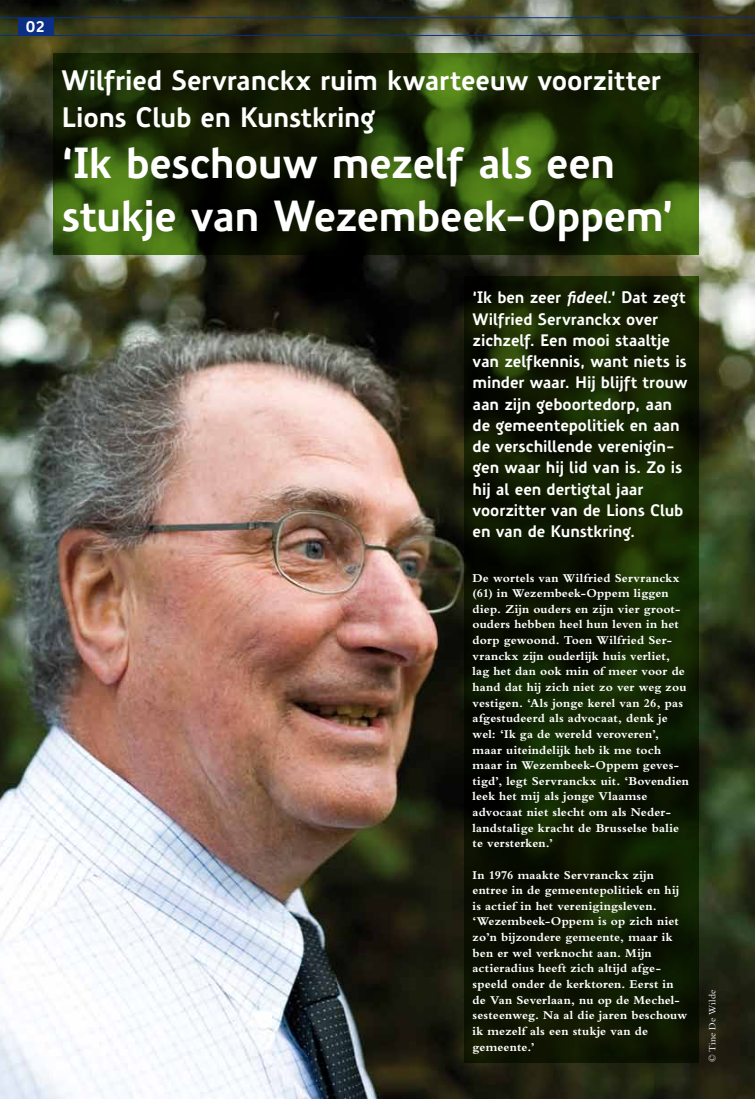
<style>
.page{position:relative;width:755px;height:1099px;background:#fff}
.page>*{position:absolute;margin:0;border:0;box-sizing:border-box;transform-origin:0 0}
.t1{font:700 42.5px/52.5px "Precious Sans";letter-spacing:-.015em;color:#fff}
.t2{font:700 27.5px/37.5px "Precious Sans";letter-spacing:-.01em;color:#fff}
.t3{font:700 16.25px/21.2px "Precious Sans";letter-spacing:-.005em;color:#fff}
.t4{font:700 15px "Precious Sans";color:#fff}
.t5{font:700 12.5px/15.6px "Bembo Std";letter-spacing:.01em;color:#fff}
.t6{font:10px "Bembo Std";letter-spacing:.015em;color:#fff}
.s1{font-style:italic}
</style>
<div class="page">
<img style="left:0;top:0;width:755px;height:1098px">
<svg style="left:464px;top:276px;width:234px;height:786px;background:#0f1a01"></svg>
<svg style="left:53px;top:53px;width:645px;height:201px;background:#1e3107"></svg>
<div style="left:18px;top:18px;width:35px;height:17px;background:#0a2f85"></div>
<hr style="left:0;top:18px;width:755px;height:1px;background:#0a2f85">
<hr style="left:0;top:35px;width:755px;height:1px;background:#0a2f85">
<p class="t4" style="left:26px;top:17px;width:21px">02</p>
<h2 class="t2" style="left:61px;top:62px;width:601px">Wilfried Servranckx ruim kwarteeuw voorzitter<br>Lions Club en Kunstkring</h2>
<h1 class="t1" style="left:61px;top:137px;width:614px">‘Ik beschouw mezelf als een stukje van Wezembeek-Oppem’</h1>
<p class="t3" style="left:472px;top:287px;width:216px">‘Ik ben zeer <span class="s1">fideel</span>.’ Dat zegt<br>Wilfried Servranckx over zichzelf. Een mooi staaltje van zelfkennis, want niets is minder waar. Hij blijft trouw aan zijn geboortedorp, aan de gemeentepolitiek en aan de verschillende verenigin&shy;gen waar hij lid van is. Zo is hij al een dertigtal jaar voorzitter van de Lions Club en van de Kunstkring.</p>
<p class="t5" style="left:472px;top:569px;width:218px">De wortels van Wilfried Servranckx (61) in Wezembeek-Oppem liggen diep. Zijn ouders en zijn vier groot&shy;ouders hebben heel hun leven in het dorp gewoond. Toen Wilfried Ser&shy;vranckx zijn ouderlijk huis verliet, lag het dan ook min of meer voor de hand dat hij zich niet zo ver weg zou vestigen. ‘Als jonge kerel van 26, pas afgestudeerd als advocaat, denk je wel: ‘Ik ga de wereld veroveren’, maar uiteindelijk heb ik me toch maar in Wezembeek-Oppem geves&shy;tigd’, legt Servranckx uit. ‘Bovendien leek het mij als jonge Vlaamse advocaat niet slecht om als Neder&shy;landstalige kracht de Brusselse balie te versterken.’</p>
<p class="t5" style="left:472px;top:866px;width:216px">In 1976 maakte Servranckx zijn entree in de gemeentepolitiek en hij is actief in het verenigingsleven. ‘Wezembeek-Oppem is op zich niet zo’n bijzondere gemeente, maar ik ben er wel verknocht aan. Mijn actieradius heeft zich altijd afge&shy;speeld onder de kerktoren. Eerst in de Van Severlaan, nu op de Mechel&shy;sesteenweg. Na al die jaren beschouw ik mezelf als een stukje van de gemeente.’</p>
<p class="t6" style="left:706px;top:1062px;width:74px;rotate:-90deg">© Tine De Wilde</p>
</div>
